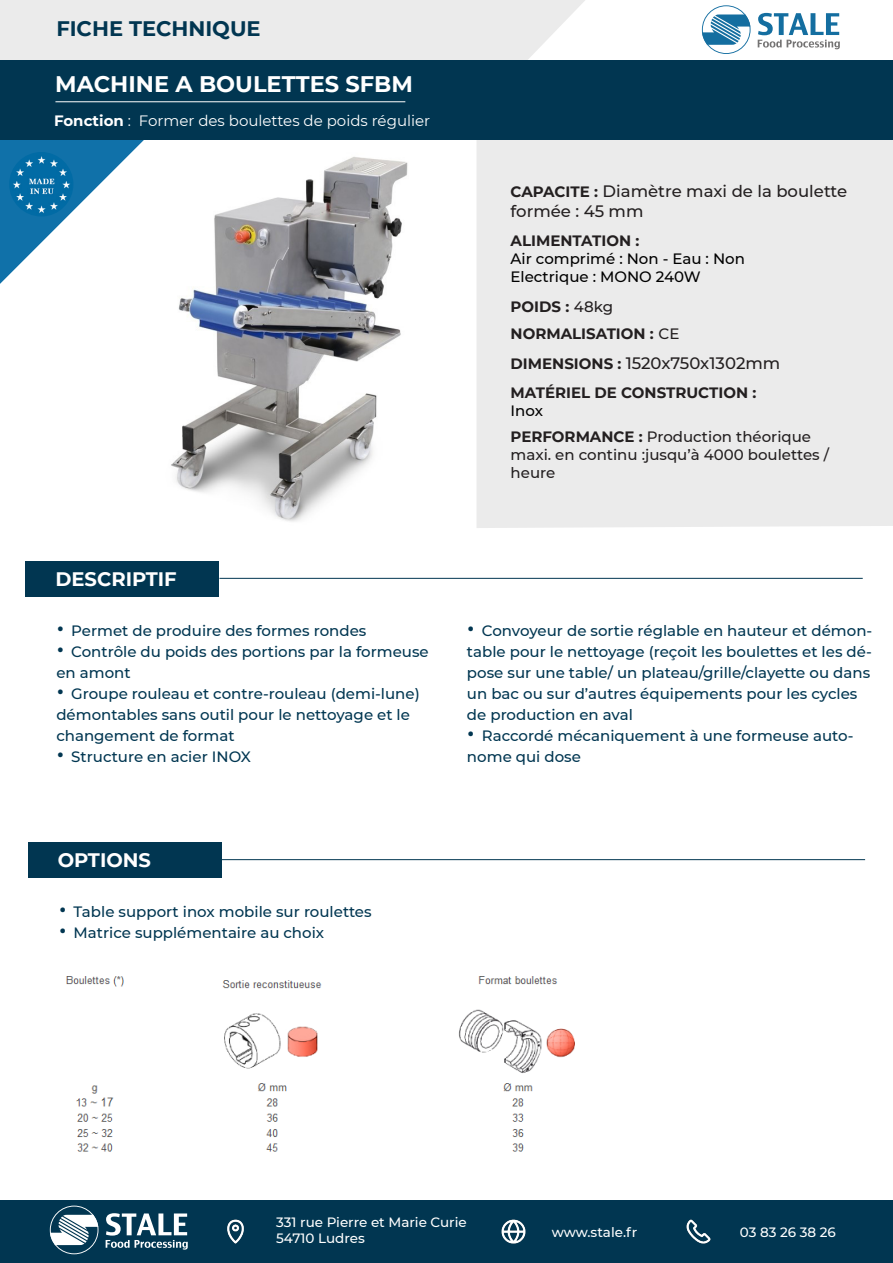
<style>
.page{position:relative;width:893px;height:1263px;background:#fff}
.page>*{position:absolute;margin:0;border:0;box-sizing:border-box;transform-origin:0 0}
.t1{font:700 22.5px "Montserrat";color:#fff}
.t2{font:700 21px "Montserrat";color:#013651}
.t3{font:700 19.5px "Montserrat";color:#fff}
.t4{font:500 16.5px/19.8px "Montserrat";color:#231f20}
.t5{font:500 15px/21px "Montserrat";color:#013651}
.t6{font:500 15px/18px "Montserrat";color:#231f20}
.t7{font:700 15px/27.2px "Montserrat";color:#231f20}
.t8{font:500 15px/18px "Montserrat";color:#000}
.t9{font:15px "Montserrat";color:#fff}
.t10{font:500 13.5px/16.2px "Montserrat";color:#fff}
.s1{font-weight:700}
.s2{font-weight:700;font-size:15px}
.s3{font-weight:500}
.s4{font-size:25.5px}
</style>
<div class="page">
<img style="left:171px;top:156px;width:237px;height:366px">
<svg style="left:0;top:140px;width:184px;height:144px"></svg>
<div style="left:26px;top:561px;width:193px;height:36px;background:#013651"></div>
<div style="left:477px;top:140px;width:416px;height:388px;background:#ebebeb"></div>
<div style="left:0;top:0;width:585px;height:60px;background:#ebebeb"></div>
<svg style="left:758px;top:13px;width:82px;height:36px"></svg>
<svg style="left:702px;top:5px;width:49px;height:49px"></svg>
<div style="left:0;top:60px;width:893px;height:80px;background:#013651"></div>
<hr style="left:55px;top:101px;width:350px;height:1px;background:#fff">
<div style="left:0;top:1200px;width:893px;height:63px;background:#013651"></div>
<svg style="left:106px;top:1213px;width:82px;height:36px"></svg>
<svg style="left:50px;top:1205px;width:48px;height:49px"></svg>
<img style="left:501px;top:1219px;width:25px;height:25px">
<img style="left:686px;top:1219px;width:25px;height:25px">
<img style="left:227px;top:1219px;width:17px;height:25px">
<hr style="left:219px;top:578px;width:644px;height:1px;background:#013651">
<img style="left:9px;top:152px;width:64px;height:64px;border-radius:32px">
<div style="left:28px;top:842px;width:194px;height:36px;background:#013651"></div>
<hr style="left:222px;top:859px;width:643px;height:1px;background:#013651">
<img style="left:66px;top:976px;width:509px;height:176px">
<h2 class="t2" style="left:56px;top:13px;width:206px">FICHE TECHNIQUE</h2>
<h1 class="t1" style="left:55px;top:68px;width:359px">MACHINE A BOULETTES SFBM</h1>
<p class="t9" style="left:54px;top:110px;width:378px"><span class="s1">Fonction</span> : Former des boulettes de poids régulier</p>
<p class="t4" style="left:511px;top:181px;width:338px"><span class="s2">CAPACITE :</span> Diamètre maxi de la boulette formée : 45 mm</p>
<p class="t7" style="left:511px;top:226px;width:130px">ALIMENTATION :</p>
<p class="t8" style="left:511px;top:249px;width:236px">Air comprimé : Non - Eau : Non<br>Electrique : MONO 240W</p>
<p class="t7" style="left:511px;top:292px;width:170px">POIDS : <span class="s3">48kg<br></span>NORMALISATION : <span class="s3">CE</span></p>
<p class="t4" style="left:511px;top:353px;width:271px"><span class="s2">DIMENSIONS :</span> 1520x750x1302mm</p>
<p class="t7" style="left:511px;top:379px;width:247px">MATÉRIEL DE CONSTRUCTION :</p>
<p class="t8" style="left:511px;top:401px;width:34px">Inox</p>
<p class="t6" style="left:511px;top:427px;width:320px"><span class="s1">PERFORMANCE :</span> Production théorique maxi. en continu :jusqu’à 4000 boulettes / heure</p>
<h3 class="t3" style="left:55px;top:565px;width:123px">DESCRIPTIF</h3>
<p class="t5" style="left:56px;top:619px;width:312px"><span class="s4">•</span> Permet de produire des formes rondes</p>
<p class="t5" style="left:56px;top:640px;width:374px"><span class="s4">•</span> Contrôle du poids des portions par la formeuse en amont</p>
<p class="t5" style="left:56px;top:682px;width:365px"><span class="s4">•</span> Groupe rouleau et contre-rouleau (demi-lune) démontables sans outil pour le nettoyage et le changement de format</p>
<p class="t5" style="left:56px;top:745px;width:196px"><span class="s4">•</span> Structure en acier INOX</p>
<h3 class="t3" style="left:58px;top:846px;width:95px">OPTIONS</h3>
<p class="t5" style="left:59px;top:900px;width:314px"><span class="s4">•</span> Table support inox mobile sur roulettes</p>
<p class="t5" style="left:59px;top:921px;width:267px"><span class="s4">•</span> Matrice supplémentaire au choix</p>
<p class="t5" style="left:467px;top:619px;width:407px"><span class="s4">•</span> Convoyeur de sortie réglable en hauteur et démon&shy;table pour le nettoyage (reçoit les boulettes et les dé&shy;pose sur une table/ un plateau/grille/clayette ou dans un bac ou sur d’autres équipements pour les cycles de production en aval</p>
<p class="t5" style="left:467px;top:724px;width:388px"><span class="s4">•</span> Raccordé mécaniquement à une formeuse auto&shy;nome qui dose</p>
<p class="t10" style="left:276px;top:1213px;width:192px">331 rue Pierre et Marie Curie<br>54710 Ludres</p>
<p class="t10" style="left:552px;top:1223px;width:87px">www.stale.fr</p>
<p class="t10" style="left:740px;top:1223px;width:98px">03 83 26 38 26</p>
</div>
